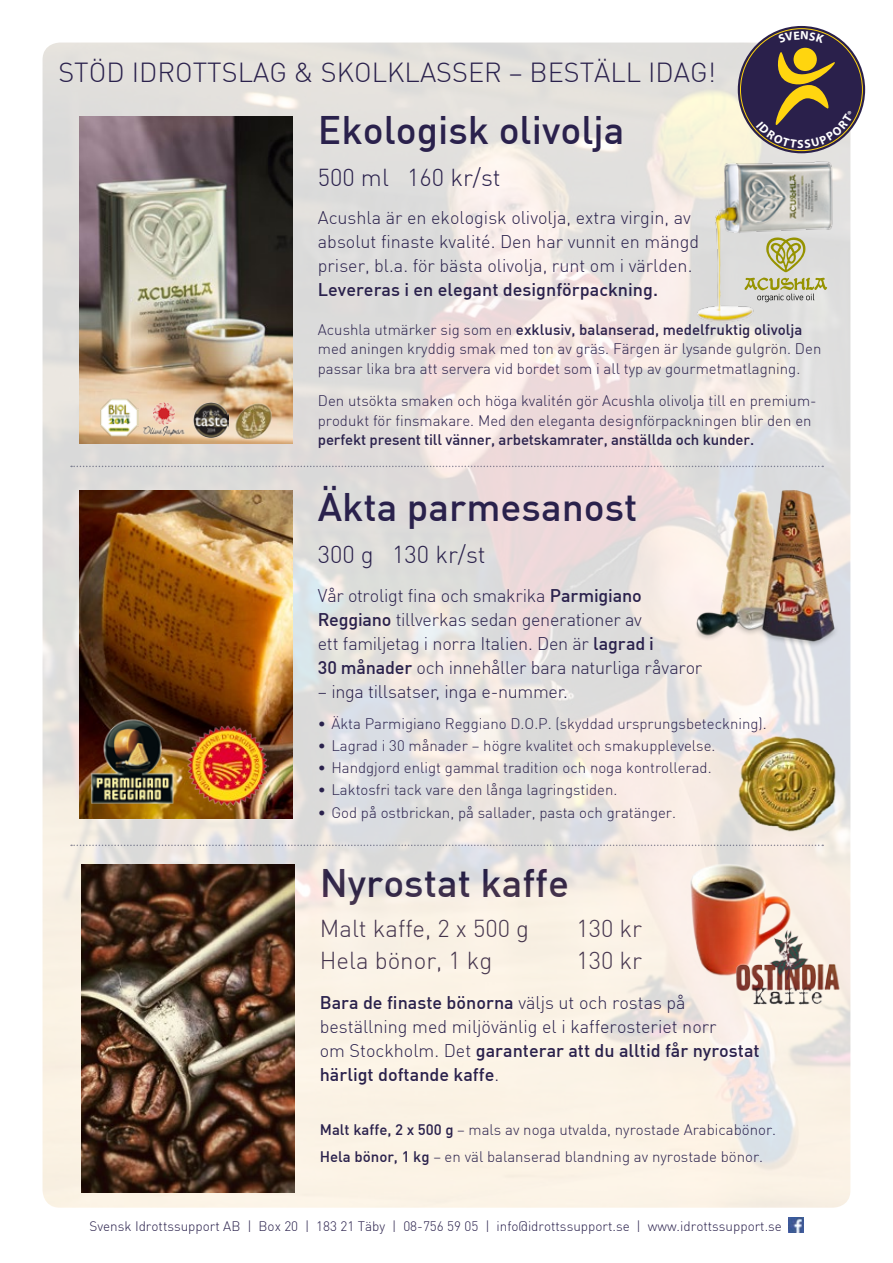
<style>
.page{position:relative;width:893px;height:1263px;background:#fff}
.page>*{position:absolute;margin:0;border:0;box-sizing:border-box;transform-origin:0 0}
.t1{font:500 39px "DIN";color:#2a214c}
.t2{font:300 27px "DIN";color:#2a214c}
.t3{font:300 24px "DIN";color:#2a214c}
.t4{font:300 18px/24px "DIN";color:#2a214c}
.t5{font:500 18px "DIN";color:#2a214c}
.t6{font:300 15px/19.5px "DIN";color:#2a214c}
.t7{font:500 15px "DIN";letter-spacing:-.01em;color:#2a214c}
.t8{font:300 13.5px "DIN";color:#2a214c}
.s1{font-weight:500}
</style>
<div class="page">
<img style="left:43px;top:43px;width:807px;height:1165px">
<svg style="left:738px;top:26px;width:127px;height:127px;background:#423545"></svg>
<img style="left:80px;top:116px;width:212px;height:328px">
<svg style="left:71px;top:844px;width:752px;height:2px;background:#cdc9cb"></svg>
<img style="left:80px;top:491px;width:212px;height:327px">
<svg style="left:71px;top:466px;width:752px;height:1px"></svg>
<img style="left:693px;top:157px;width:144px;height:169px">
<img style="left:82px;top:865px;width:212px;height:327px">
<img style="left:99px;top:397px;width:40px;height:41px">
<img style="left:194px;top:402px;width:35px;height:35px">
<img style="left:234px;top:401px;width:39px;height:39px">
<img style="left:141px;top:401px;width:49px;height:36px">
<svg style="left:745px;top:278px;width:82px;height:24px;background:#c4c3a0"></svg>
<svg style="left:766px;top:237px;width:39px;height:35px"></svg>
<img style="left:789px;top:1218px;width:14px;height:14px">
<img style="left:683px;top:476px;width:168px;height:176px">
<img style="left:683px;top:859px;width:111px;height:120px">
<img style="left:734px;top:927px;width:108px;height:78px">
<img style="left:87px;top:716px;width:89px;height:91px">
<img style="left:186px;top:725px;width:82px;height:82px">
<img style="left:736px;top:731px;width:105px;height:106px">
<svg style="left:756px;top:31px;width:97px;height:117px;background:#594a4b"></svg>
<h2 class="t2" style="left:58px;top:56px;width:659px">STÖD IDROTTSLAG &amp; SKOLKLASSER – BESTÄLL IDAG!</h2>
<h1 class="t1" style="left:318px;top:105px;width:308px">Ekologisk olivolja</h1>
<h3 class="t3" style="left:318px;top:163px;width:184px">500 ml 160 kr/st</h3>
<p class="t4" style="left:318px;top:205px;width:383px">Acushla är en ekologisk olivolja, extra virgin, av absolut finaste kvalité. Den har vunnit en mängd priser, bl.a. för bästa olivolja, runt om i världen.</p>
<p class="t5" style="left:318px;top:278px;width:342px">Levereras i en elegant designförpackning.</p>
<p class="t6" style="left:318px;top:320px;width:505px">Acushla utmärker sig som en <span class="s1">exklusiv, balanserad, medelfruktig olivolja </span>med aningen kryddig smak med ton av gräs. Färgen är lysande gulgrön. Den passar lika bra att servera vid bordet som i all typ av gourmetmatlagning.</p>
<p class="t6" style="left:318px;top:391px;width:500px">Den utsökta smaken och höga kvalitén gör Acushla olivolja till en premium&shy;produkt för finsmakare. Med den eleganta designförpackningen blir den en</p>
<p class="t7" style="left:318px;top:430px;width:438px">perfekt present till vänner, arbetskamrater, anställda och kunder.</p>
<h1 class="t1" style="left:318px;top:482px;width:321px">Äkta parmesanost</h1>
<h3 class="t3" style="left:318px;top:539px;width:169px">300 g 130 kr/st</h3>
<p class="t4" style="left:318px;top:584px;width:386px">Vår otroligt fina och smakrika <span class="s1">Parmigiano Reggiano</span> tillverkas sedan generationer av<br>ett familjetag i norra Italien. Den är <span class="s1">lagrad i<br>30 månader</span> och innehåller bara naturliga råvaror</p>
<p class="t4" style="left:318px;top:679px;width:252px">– inga tillsatser, inga e-nummer.</p>
<p class="t6" style="left:318px;top:713px;width:450px">• Äkta Parmigiano Reggiano D.O.P. (skyddad ursprungsbeteckning).</p>
<p class="t6" style="left:318px;top:736px;width:399px">• Lagrad i 30 månader – högre kvalitet och smakupplevelse.</p>
<p class="t6" style="left:318px;top:758px;width:395px">• Handgjord enligt gammal tradition och noga kontrollerad.</p>
<p class="t6" style="left:318px;top:780px;width:301px">• Laktosfri tack vare den långa lagringstiden.</p>
<p class="t6" style="left:318px;top:802px;width:360px">• God på ostbrickan, på sallader, pasta och gratänger.</p>
<h1 class="t1" style="left:320px;top:858px;width:251px">Nyrostat kaffe</h1>
<h3 class="t3" style="left:320px;top:914px;width:211px">Malt kaffe, 2 x 500 g</h3>
<h3 class="t3" style="left:576px;top:914px;width:67px">130 kr</h3>
<h3 class="t3" style="left:320px;top:945px;width:174px">Hela bönor, 1 kg</h3>
<h3 class="t3" style="left:576px;top:945px;width:67px">130 kr</h3>
<p class="t4" style="left:320px;top:990px;width:441px"><span class="s1">Bara de finaste bönorna</span> väljs ut och rostas på beställning med miljövänlig el i kafferosteriet norr<br>om Stockholm. Det <span class="s1">garanterar att du alltid får nyrostat härligt doftande kaffe</span>.</p>
<p class="t6" style="left:320px;top:1116px;width:458px;line-height:26.5px"><span class="s1">Malt kaffe, 2 x 500 g</span> – mals av noga utvalda, nyrostade Arabicabönor.<br><span class="s1">Hela bönor, 1 kg</span> – en väl balanserad blandning av nyrostade bönor.</p>
<p class="t8" style="left:89px;top:1217px;width:694px">Svensk Idrottssupport AB | Box 20 | 183 21 Täby | 08- 756 59 05 | info@idrottssupport.se | www.idrottssupport.se</p>
</div>
